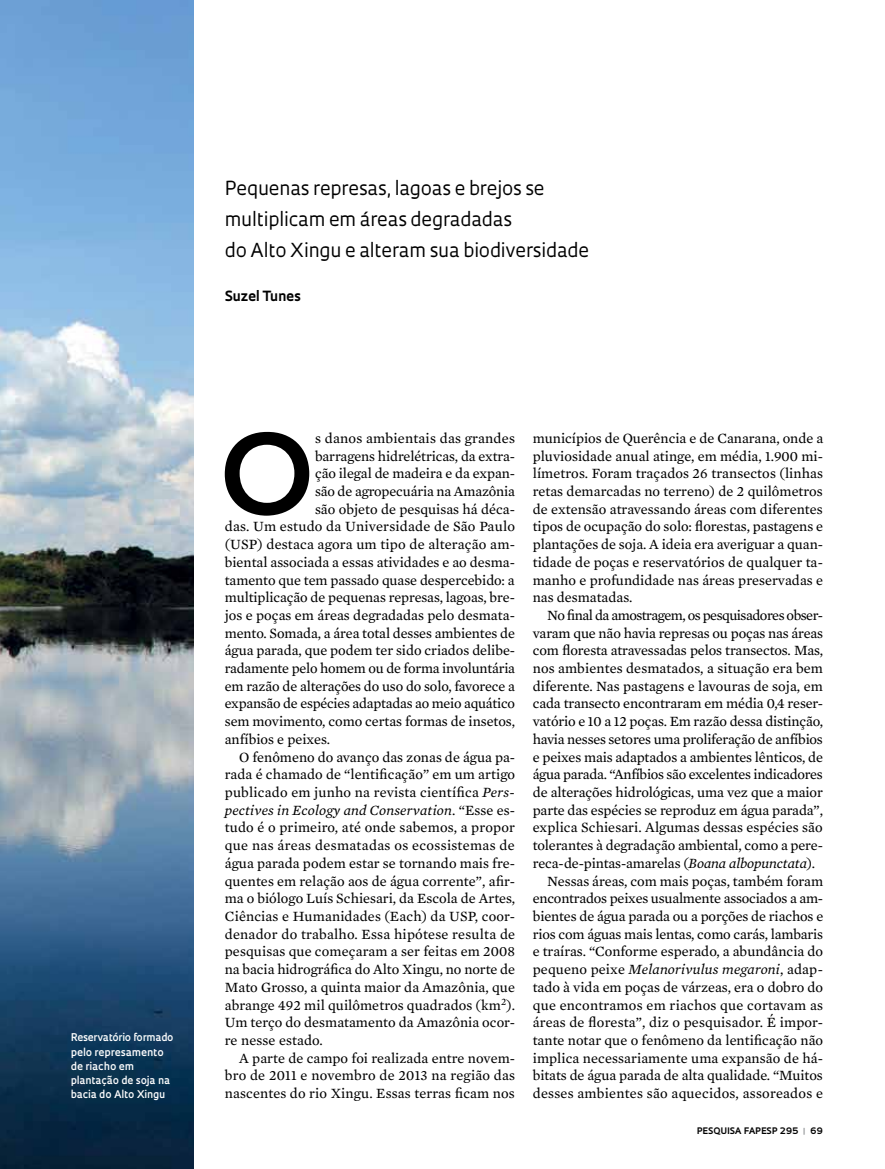
<style>
.page{position:relative;width:885px;height:1169px;background:#fff}
.page>*{position:absolute;margin:0;border:0;box-sizing:border-box;transform-origin:0 0}
.t1{font:800 112.5px "Avenir";color:#000}
.t2{font:18.75px/30.9px "Oculum";letter-spacing:-.01em;color:#000}
.t3{font:14.4px/17.7px "Mercury Text G2";color:#000;text-align:justify}
.t4{font:italic 14.4px "Mercury Text G2";letter-spacing:.01em;color:#000}
.t5{font:14.4px "Mercury Text G2";letter-spacing:-.02em;color:#000}
.t6{font:14.4px "Mercury Text G2";letter-spacing:-.035em;color:#000}
.t7{font:14.4px "Mercury Text G2";letter-spacing:.02em;color:#000}
.t8{font:700 13.65px "Oculum";letter-spacing:-.005em;color:#000}
.t9{font:600 10.35px/14.1px "Oculum";color:#fff}
.t10{font:700 8.7px "Oculum";letter-spacing:.015em;color:#000}
.s1{font-style:italic}
.s2{font-style:normal}
.s3{color:#939598}
</style>
<div class="page">
<img style="left:0;top:0;width:193px;height:1168px">
<h2 class="t2" style="left:225px;top:172px;width:366px">Pequenas represas, lagoas e brejos se multiplicam em áreas degradadas<br>do Alto Xingu e alteram sua biodiversidade</h2>
<p class="t8" style="left:225px;top:287px;width:78px">Suzel Tunes</p>
<p class="t9" style="left:71px;top:1030px;width:104px">Reservatório formado pelo represamento de riacho em plantação de soja na bacia do Alto Xingu</p>
<h1 class="t1" style="left:220px;top:408px;width:95px">O</h1>
<p class="t3" style="left:315px;top:428px;width:202px">s danos ambientais das grandes</p>
<p class="t3" style="left:315px;top:446px;width:202px">barragens hidrelétricas, da extra-</p>
<p class="t3" style="left:315px;top:464px;width:202px">ção ilegal de madeira e da expan-</p>
<p class="t3" style="left:315px;top:481px;width:202px">são de agropecuária na Amazônia</p>
<p class="t3" style="left:315px;top:499px;width:202px">são objeto de pesquisas há déca-</p>
<p class="t3" style="left:225px;top:517px;width:292px">das. Um estudo da Universidade de São Paulo</p>
<p class="t3" style="left:225px;top:534px;width:292px">(USP) destaca agora um tipo de alteração am-</p>
<p class="t3" style="left:225px;top:552px;width:292px">biental associada a essas atividades e ao desma-</p>
<p class="t3" style="left:225px;top:570px;width:292px">tamento que tem passado quase despercebido: a</p>
<p class="t3" style="left:225px;top:588px;width:292px">multiplicação de pequenas represas, lagoas, bre-</p>
<p class="t3" style="left:225px;top:605px;width:292px">jos e poças em áreas degradadas pelo desmata-</p>
<p class="t3" style="left:225px;top:623px;width:292px">mento. Somada, a área total desses ambientes de</p>
<p class="t3" style="left:225px;top:641px;width:292px">água parada, que podem ter sido criados delibe-</p>
<p class="t3" style="left:225px;top:658px;width:292px">radamente pelo homem ou de forma involuntária</p>
<p class="t3" style="left:225px;top:676px;width:292px">em razão de alterações do uso do solo, favorece a</p>
<p class="t3" style="left:225px;top:694px;width:292px">expansão de espécies adaptadas ao meio aquático</p>
<p class="t3" style="left:225px;top:711px;width:292px">sem movimento, como certas formas de insetos,</p>
<p class="t3" style="left:225px;top:729px;width:107px">anfíbios e peixes.</p>
<p class="t3" style="left:239px;top:747px;width:277px">O fenômeno do avanço das zonas de água pa-</p>
<p class="t3" style="left:225px;top:765px;width:292px">rada é chamado de “lentificação” em um artigo</p>
<p class="t3" style="left:225px;top:782px;width:292px">publicado em junho na revista científica <span class="s1">Pers-</span></p>
<p class="t4" style="left:225px;top:799px;width:292px">pectives in Ecology and Conservation<span class="s2">. “Esse es-</span></p>
<p class="t3" style="left:225px;top:818px;width:292px">tudo é o primeiro, até onde sabemos, a propor</p>
<p class="t7" style="left:225px;top:835px;width:292px">que nas áreas desmatadas os ecossistemas de</p>
<p class="t3" style="left:225px;top:853px;width:292px">água parada podem estar se tornando mais fre-</p>
<p class="t3" style="left:225px;top:871px;width:292px">quentes em relação aos de água corrente”, afir-</p>
<p class="t3" style="left:225px;top:889px;width:292px">ma o biólogo Luís Schiesari, da Escola de Artes,</p>
<p class="t3" style="left:225px;top:906px;width:292px">Ciências e Humanidades (Each) da USP, coor-</p>
<p class="t3" style="left:225px;top:924px;width:292px">denador do trabalho. Essa hipótese resulta de</p>
<p class="t3" style="left:225px;top:942px;width:292px">pesquisas que começaram a ser feitas em 2008</p>
<p class="t3" style="left:225px;top:959px;width:292px">na bacia hidrográfica do Alto Xingu, no norte de</p>
<p class="t3" style="left:225px;top:977px;width:292px">Mato Grosso, a quinta maior da Amazônia, que</p>
<p class="t3" style="left:225px;top:995px;width:292px">abrange 492 mil quilômetros quadrados (km<sup>2</sup>).</p>
<p class="t3" style="left:225px;top:1012px;width:292px">Um terço do desmatamento da Amazônia ocor-</p>
<p class="t3" style="left:225px;top:1030px;width:100px">re nesse estado.</p>
<p class="t3" style="left:239px;top:1048px;width:277px">A parte de campo foi realizada entre novem-</p>
<p class="t3" style="left:225px;top:1066px;width:292px">bro de 2011 e novembro de 2013 na região das</p>
<p class="t3" style="left:225px;top:1083px;width:292px">nascentes do rio Xingu. Essas terras ficam nos</p>
<p class="t3" style="left:533px;top:428px;width:292px">municípios de Querência e de Canarana, onde a pluviosidade anual atinge, em média, 1.900 mi&shy;límetros. Foram traçados 26 transectos (linhas retas demarcadas no terreno) de 2 quilômetros de extensão atravessando áreas com diferentes tipos de ocupação do solo: florestas, pastagens e plantações de soja. A ideia era averiguar a quan&shy;tidade de poças e reservatórios de qualquer ta&shy;manho e profundidade nas áreas preservadas e nas desmatadas.</p>
<p class="t6" style="left:547px;top:604px;width:277px">No final da amostragem, os pesquisadores obser-</p>
<p class="t3" style="left:533px;top:623px;width:292px">varam que não havia represas ou poças nas áreas</p>
<p class="t3" style="left:533px;top:641px;width:292px">com floresta atravessadas pelos transectos. Mas,</p>
<p class="t3" style="left:533px;top:658px;width:292px">nos ambientes desmatados, a situação era bem</p>
<p class="t3" style="left:533px;top:676px;width:292px">diferente. Nas pastagens e lavouras de soja, em</p>
<p class="t3" style="left:533px;top:694px;width:292px">cada transecto encontraram em média 0,4 reser-</p>
<p class="t3" style="left:533px;top:711px;width:292px">vatório e 10 a 12 poças. Em razão dessa distinção,</p>
<p class="t3" style="left:533px;top:729px;width:292px">havia nesses setores uma proliferação de anfíbios</p>
<p class="t3" style="left:533px;top:747px;width:292px">e peixes mais adaptados a ambientes lênticos, de</p>
<p class="t5" style="left:533px;top:764px;width:292px">água parada. “Anfíbios são excelentes indicadores</p>
<p class="t3" style="left:533px;top:782px;width:292px">de alterações hidrológicas, uma vez que a maior</p>
<p class="t3" style="left:533px;top:800px;width:292px">parte das espécies se reproduz em água parada”,</p>
<p class="t3" style="left:533px;top:818px;width:292px">explica Schiesari. Algumas dessas espécies são</p>
<p class="t3" style="left:533px;top:835px;width:292px">tolerantes à degradação ambiental, como a pere-</p>
<p class="t3" style="left:533px;top:853px;width:284px">reca-de-pintas-amarelas (<span class="s1">Boana albopunctata</span>).</p>
<p class="t3" style="left:547px;top:871px;width:278px">Nessas áreas, com mais poças, também foram</p>
<p class="t3" style="left:533px;top:889px;width:292px">encontrados peixes usualmente associados a am-</p>
<p class="t3" style="left:533px;top:906px;width:292px">bientes de água parada ou a porções de riachos e</p>
<p class="t3" style="left:533px;top:924px;width:292px">rios com águas mais lentas, como carás, lambaris</p>
<p class="t3" style="left:533px;top:942px;width:292px">e traíras. “Conforme esperado, a abundância do</p>
<p class="t4" style="left:533px;top:959px;width:292px"><span class="s2">pequeno peixe</span> Melanorivulus megaroni<span class="s2">, adap-</span></p>
<p class="t3" style="left:533px;top:977px;width:292px">tado à vida em poças de várzeas, era o dobro do</p>
<p class="t3" style="left:533px;top:995px;width:292px">que encontramos em riachos que cortavam as</p>
<p class="t3" style="left:533px;top:1012px;width:292px">áreas de floresta”, diz o pesquisador. É impor-</p>
<p class="t3" style="left:533px;top:1030px;width:292px">tante notar que o fenômeno da lentificação não</p>
<p class="t3" style="left:533px;top:1048px;width:292px">implica necessariamente uma expansão de há-</p>
<p class="t3" style="left:533px;top:1066px;width:292px">bitats de água parada de alta qualidade. “Muitos</p>
<p class="t3" style="left:533px;top:1083px;width:292px">desses ambientes são aquecidos, assoreados e</p>
<p class="t10" style="left:697px;top:1124px;width:128px">PESQUISA FAPESP 295 <span class="s3">|</span> 69</p>
</div>
